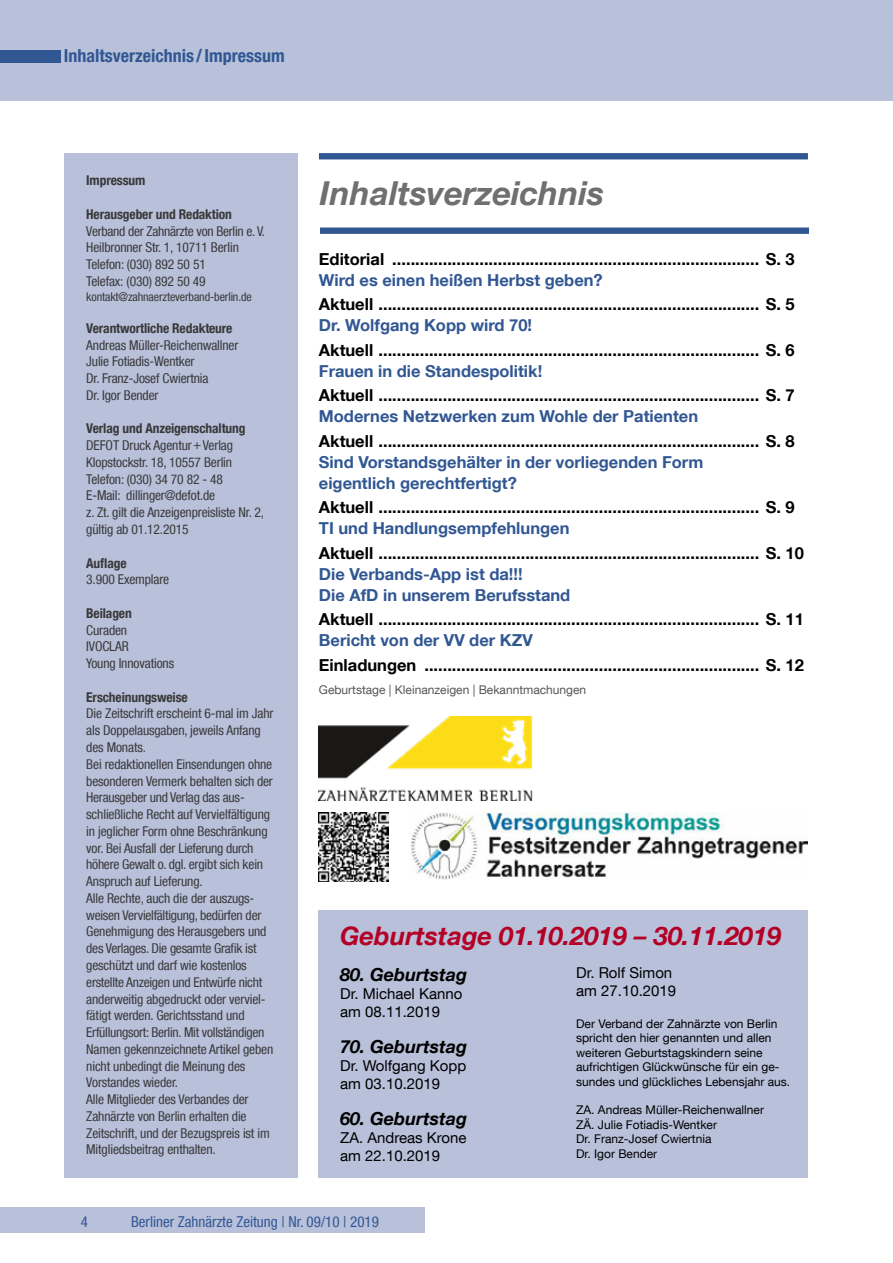
<style>
.page{position:relative;width:893px;height:1263px;background:#fff}
.page>*{position:absolute;margin:0;border:0;box-sizing:border-box;transform-origin:0 0}
.t1{font:italic 700 33px "Helvetica Neue LT Com";color:#6f6f6f}
.t2{font:italic 700 25.5px "Helvetica Neue LT Com";color:#b40025}
.t3{font:italic 700 18px "Helvetica Neue LT Com";color:#000}
.t4{font:700 condensed 18px "Helvetica Neue LT Com";color:#315793}
.t5{font:700 16.5px "Helvetica Neue LT Com";color:#000}
.t6{font:700 16.5px/21px "Helvetica Neue LT Com";color:#315793}
.t7{font:15px/18px "Helvetica Neue LT Com";color:#000}
.t8{font:condensed 15px "Helvetica Neue LT Com";color:#315793}
.t9{font:condensed 13.5px/16.8px "Helvetica Neue LT Com";letter-spacing:-.01em;color:#393939}
.t10{font:700 condensed 13.5px "Helvetica Neue LT Com";letter-spacing:-.01em;color:#393939}
.t11{font:12px/14.4px "Helvetica Neue LT Com";color:#000}
.t12{font:12px "Helvetica Neue LT Com";color:#555}
.t13{font:condensed 12px "Helvetica Neue LT Com";letter-spacing:-.01em;color:#393939}
</style>
<div class="page">
<div style="left:319px;top:153px;width:489px;height:6px;background:#315793"></div>
<div style="left:320px;top:227px;width:489px;height:7px;background:#315793"></div>
<div style="left:64px;top:153px;width:234px;height:1025px;background:#b8c0da"></div>
<div style="left:0;top:0;width:893px;height:100px;background:#b8c0da"></div>
<div style="left:0;top:50px;width:60px;height:12px;background:#315793"></div>
<div style="left:0;top:1208px;width:425px;height:25px;background:#b8c0da"></div>
<img style="left:411px;top:812px;width:397px;height:68px">
<img style="left:319px;top:716px;width:214px;height:85px">
<img style="left:319px;top:812px;width:69px;height:69px">
<div style="left:319px;top:910px;width:489px;height:268px;background:#b8c0da"></div>
<h3 class="t4" style="left:64px;top:45px;width:222px">Inhaltsverzeichnis /Impressum</h3>
<p class="t10" style="left:86px;top:173px;width:61px">Impressum</p>
<p class="t10" style="left:86px;top:206px;width:147px">Herausgeber und Redaktion</p>
<p class="t9" style="left:86px;top:222px;width:180px">Verband der Zahnärzte von Berlin e. V.<br>Heilbronner Str. 1, 10711 Berlin<br>Telefon: (030) 892 50 51<br>Telefax: (030) 892 50 49</p>
<p class="t13" style="left:86px;top:290px;width:167px">kontakt@zahnaerzteverband-berlin.de</p>
<p class="t10" style="left:86px;top:320px;width:148px">Verantwortliche Redakteure</p>
<p class="t9" style="left:86px;top:336px;width:154px">Andreas Müller-Reichenwallner<br>Julie Fotiadis-Wentker<br>Dr. Franz-Josef Cwiertnia<br>Dr. Igor Bender</p>
<p class="t10" style="left:86px;top:420px;width:161px">Verlag und Anzeigenschaltung</p>
<p class="t9" style="left:86px;top:437px;width:179px">DEFOT Druck Agentur+Verlag<br>Klopstockstr. 18, 10557 Berlin<br>Telefon: (030) 34 70 82 - 48<br>E-Mail: dillinger@defot.de<br>z. Zt. gilt die Anzeigenpreisliste Nr. 2, gültig ab 01.12.2015</p>
<p class="t10" style="left:86px;top:555px;width:42px">Auflage</p>
<p class="t9" style="left:86px;top:571px;width:84px">3.900 Exemplare</p>
<p class="t10" style="left:86px;top:605px;width:47px">Beilagen</p>
<p class="t9" style="left:86px;top:621px;width:89px">Curaden<br>IVOCLAR<br>Young Innovations</p>
<p class="t10" style="left:86px;top:689px;width:103px">Erscheinungsweise</p>
<p class="t9" style="left:86px;top:705px;width:189px">Die Zeitschrift erscheint 6-mal im Jahr als Doppelausgaben, jeweils Anfang des Monats.<br>Bei redaktionellen Einsendungen ohne besonderen Vermerk behalten sich der Herausgeber und Verlag das aus&shy;schließliche Recht auf Vervielfältigung in jeglicher Form ohne Beschränkung vor. Bei Ausfall der Lieferung durch höhere Gewalt o. dgl. ergibt sich kein Anspruch auf Lieferung.<br>Alle Rechte, auch die der auszugs&shy;weisen Vervielfältigung, bedürfen der Genehmigung des Herausgebers und des Verlages. Die gesamte Grafik ist geschützt und darf wie kostenlos erstellte Anzeigen und Entwürfe nicht anderweitig abgedruckt oder verviel&shy;fätigt werden. Gerichtsstand und Erfüllungsort: Berlin. Mit vollständigen Namen gekennzeichnete Artikel geben nicht unbedingt die Meinung des Vorstandes wieder.<br>Alle Mitglieder des Verbandes der Zahnärzte von Berlin erhalten die Zeitschrift, und der Bezugspreis ist im Mitgliedsbeitrag enthalten.</p>
<h1 class="t1" style="left:320px;top:173px;width:286px">Inhaltsverzeichnis</h1>
<p class="t5" style="left:319px;top:248px;width:477px">Editorial ................................................................................ S. 3</p>
<p class="t6" style="left:319px;top:269px;width:285px">Wird es einen heißen Herbst geben?</p>
<p class="t5" style="left:319px;top:294px;width:477px">Aktuell ................................................................................... S. 5</p>
<p class="t6" style="left:319px;top:314px;width:215px">Dr. Wolfgang Kopp wird 70!</p>
<p class="t5" style="left:319px;top:339px;width:477px">Aktuell ................................................................................... S. 6</p>
<p class="t6" style="left:319px;top:360px;width:225px">Frauen in die Standespolitik!</p>
<p class="t5" style="left:319px;top:385px;width:477px">Aktuell ................................................................................... S. 7</p>
<p class="t6" style="left:319px;top:405px;width:381px">Modernes Netzwerken zum Wohle der Patienten</p>
<p class="t5" style="left:319px;top:430px;width:477px">Aktuell ................................................................................... S. 8</p>
<p class="t6" style="left:319px;top:451px;width:386px">Sind Vorstandsgehälter in der vorliegenden Form eigentlich gerechtfertigt?</p>
<p class="t5" style="left:319px;top:497px;width:477px">Aktuell ................................................................................... S. 9</p>
<p class="t6" style="left:319px;top:517px;width:252px">TI und Handlungsempfehlungen</p>
<p class="t5" style="left:319px;top:543px;width:487px">Aktuell ................................................................................... S. 10</p>
<p class="t6" style="left:319px;top:563px;width:253px">Die Verbands-App ist da!!!<br>Die AfD in unserem Berufsstand</p>
<p class="t5" style="left:319px;top:609px;width:487px">Aktuell ................................................................................... S. 11</p>
<p class="t6" style="left:319px;top:629px;width:215px">Bericht von der VV der KZV</p>
<p class="t5" style="left:319px;top:655px;width:487px">Einladungen ......................................................................... S. 12</p>
<p class="t12" style="left:319px;top:682px;width:269px">Geburtstage | Kleinanzeigen | Bekanntmachungen</p>
<h2 class="t2" style="left:340px;top:920px;width:443px">Geburtstage 01.10.2019 – 30.11.2019</h2>
<h3 class="t3" style="left:340px;top:963px;width:129px">80. Geburtstag</h3>
<p class="t7" style="left:340px;top:984px;width:124px">Dr. Michael Kanno am 08.11.2019</p>
<h3 class="t3" style="left:340px;top:1035px;width:129px">70. Geburtstag</h3>
<p class="t7" style="left:340px;top:1056px;width:128px">Dr. Wolfgang Kopp am 03.10.2019</p>
<h3 class="t3" style="left:340px;top:1107px;width:129px">60. Geburtstag</h3>
<p class="t7" style="left:340px;top:1128px;width:128px">ZA. Andreas Krone am 22.10.2019</p>
<p class="t7" style="left:576px;top:963px;width:102px">Dr. Rolf Simon am 27.10.2019</p>
<p class="t11" style="left:576px;top:1016px;width:216px">Der Verband der Zahnärzte von Berlin spricht den hier genannten und allen weiteren Geburtstagskindern seine aufrichtigen Glückwünsche für ein ge&shy;sundes und glückliches Lebensjahr aus.</p>
<p class="t11" style="left:576px;top:1103px;width:189px">ZA. Andreas Müller-Reichenwallner<br>ZÄ. Julie Fotiadis-Wentker<br>Dr. Franz-Josef Cwiertnia<br>Dr. Igor Bender</p>
<p class="t8" style="left:81px;top:1213px;width:9px">4</p>
<p class="t8" style="left:131px;top:1213px;width:249px">Berliner Zahnärzte Zeitung | Nr. 09/10 | 2019</p>
</div>
